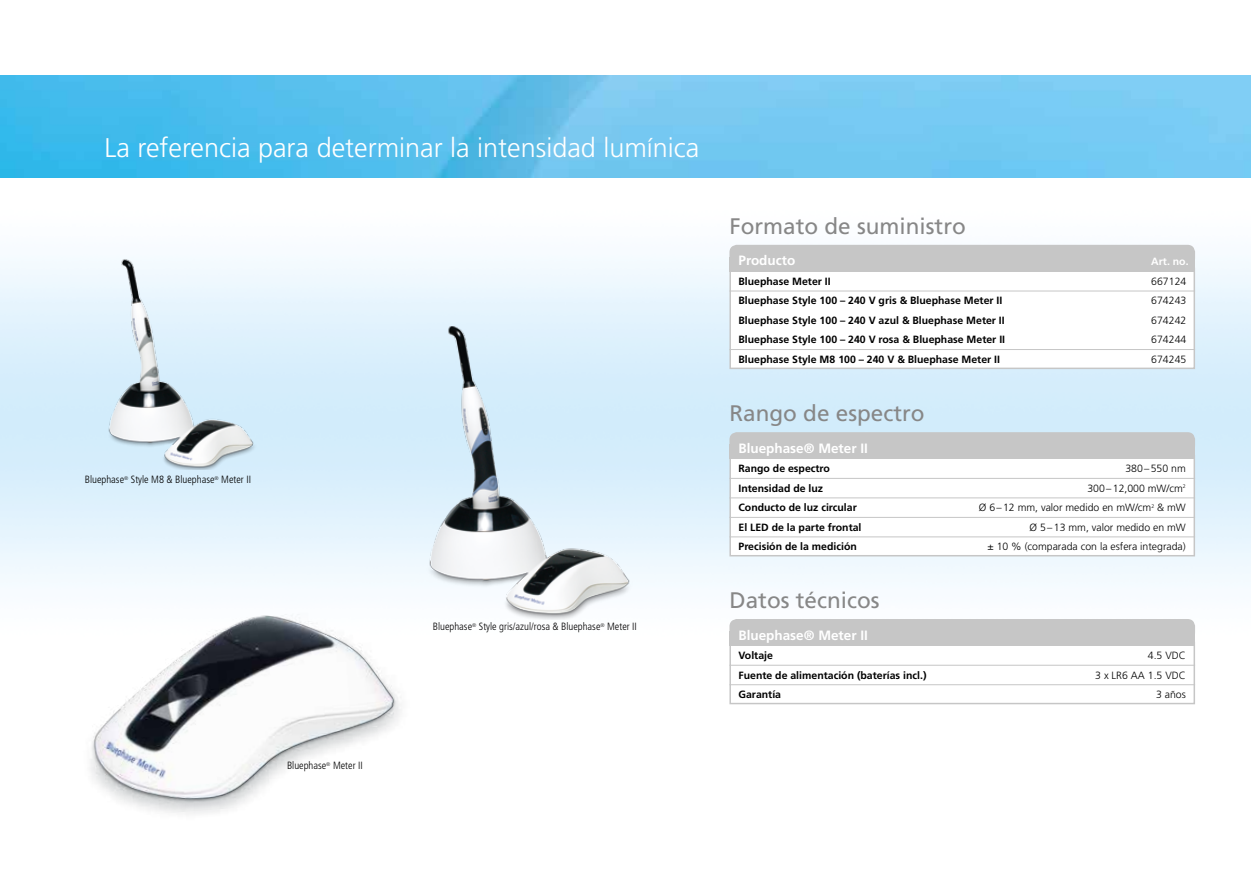
<style>
.page{position:relative;width:1251px;height:893px;background:#fff}
.page>*{position:absolute;margin:0;border:0;box-sizing:border-box;transform-origin:0 0}
.t1{font:300 27px "Frutiger";color:#fff}
.t2{font:22.5px "Frutiger";color:#878787}
.t3{font:700 13.5px "Frutiger";color:#fff}
.t4{font:700 10.5px "Frutiger";color:#000}
.t5{font:300 10.5px "Frutiger";color:#000}
.t6{font:300 condensed 10.5px "Frutiger";color:#000}
.t7{font:700 10.5px "Frutiger";color:#fff}
</style>
<div class="page">
<img style="left:0;top:75px;width:1250px;height:102px">
<img style="left:40px;top:592px;width:410px;height:222px">
<img style="left:382px;top:326px;width:294px;height:293px">
<img style="left:94px;top:616px;width:300px;height:185px">
<div style="left:729px;top:268px;width:465px;height:101px;background:#fff;border:2px solid #c6c6c6"></div>
<div style="left:729px;top:257px;width:465px;height:14px;background:#c6c6c6"></div>
<div style="left:729px;top:245px;width:465px;height:20px;background:#c6c6c6;border-radius:8px"></div>
<hr style="left:729px;top:291px;width:465px;height:1px;background:#c6c6c6">
<hr style="left:729px;top:349px;width:465px;height:1px;background:#c6c6c6">
<div style="left:729px;top:455px;width:465px;height:101px;background:#fff;border:2px solid #c6c6c6"></div>
<div style="left:729px;top:444px;width:465px;height:14px;background:#c6c6c6"></div>
<div style="left:729px;top:432px;width:465px;height:21px;background:#c6c6c6;border-radius:8px"></div>
<hr style="left:729px;top:478px;width:465px;height:1px;background:#c6c6c6">
<hr style="left:729px;top:497px;width:465px;height:1px;background:#c6c6c6">
<hr style="left:729px;top:517px;width:465px;height:1px;background:#c6c6c6">
<hr style="left:729px;top:536px;width:465px;height:1px;background:#c6c6c6">
<div style="left:729px;top:642px;width:465px;height:62px;background:#fff;border:2px solid #c6c6c6"></div>
<div style="left:729px;top:631px;width:465px;height:14px;background:#c6c6c6"></div>
<div style="left:729px;top:619px;width:465px;height:21px;background:#c6c6c6;border-radius:8px"></div>
<hr style="left:729px;top:665px;width:465px;height:1px;background:#c6c6c6">
<hr style="left:729px;top:684px;width:465px;height:1px;background:#c6c6c6">
<img style="left:76px;top:257px;width:213px;height:213px">
<h1 class="t1" style="left:104px;top:132px;width:596px">La referencia para determinar la intensidad lumínica</h1>
<p class="t6" style="left:85px;top:473px;width:168px">Bluephase<sup>®</sup> Style M8 &amp; Bluephase<sup>®</sup> Meter II</p>
<p class="t6" style="left:287px;top:759px;width:77px">Bluephase<sup>®</sup> Meter II</p>
<p class="t6" style="left:433px;top:621px;width:205px">Bluephase<sup>®</sup> Style gris/azul/rosa &amp; Bluephase<sup>®</sup> Meter II</p>
<h2 class="t2" style="left:729px;top:213px;width:238px">Formato de suministro</h2>
<p class="t3" style="left:738px;top:253px;width:58px">Producto</p>
<p class="t7" style="left:1150px;top:255px;width:39px">Art. no.</p>
<p class="t4" style="left:738px;top:275px;width:94px">Bluephase Meter II</p>
<p class="t5" style="left:1150px;top:275px;width:37px">667124</p>
<p class="t4" style="left:738px;top:294px;width:265px">Bluephase Style 100 – 240 V gris &amp; Bluephase Meter II</p>
<p class="t5" style="left:1150px;top:295px;width:37px">674243</p>
<p class="t4" style="left:738px;top:314px;width:268px">Bluephase Style 100 – 240 V azul &amp; Bluephase Meter II</p>
<p class="t5" style="left:1150px;top:314px;width:37px">674242</p>
<p class="t4" style="left:738px;top:333px;width:268px">Bluephase Style 100 – 240 V rosa &amp; Bluephase Meter II</p>
<p class="t5" style="left:1150px;top:334px;width:37px">674244</p>
<p class="t4" style="left:738px;top:353px;width:263px">Bluephase Style M8 100 – 240 V &amp; Bluephase Meter II</p>
<p class="t5" style="left:1150px;top:353px;width:37px">674245</p>
<h2 class="t2" style="left:729px;top:400px;width:197px">Rango de espectro</h2>
<p class="t3" style="left:738px;top:440px;width:131px">Bluephase® Meter II</p>
<p class="t4" style="left:738px;top:463px;width:93px">Rango de espectro</p>
<p class="t5" style="left:1125px;top:463px;width:62px">380–550 nm</p>
<p class="t4" style="left:738px;top:482px;width:86px">Intensidad de luz</p>
<p class="t5" style="left:1087px;top:482px;width:100px">300–12,000 mW/cm<sup>2</sup></p>
<p class="t4" style="left:738px;top:502px;width:120px">Conducto de luz circular</p>
<p class="t5" style="left:978px;top:502px;width:208px">Ø 6–12 mm, valor medido en mW/cm<sup>2</sup> &amp; mW</p>
<p class="t4" style="left:738px;top:521px;width:124px">El LED de la parte frontal</p>
<p class="t5" style="left:1029px;top:521px;width:158px">Ø 5–13 mm, valor medido en mW</p>
<p class="t4" style="left:738px;top:541px;width:120px">Precisión de la medición</p>
<p class="t5" style="left:987px;top:541px;width:200px">± 10 % (comparada con la esfera integrada)</p>
<h2 class="t2" style="left:729px;top:587px;width:152px">Datos técnicos</h2>
<p class="t3" style="left:738px;top:627px;width:131px">Bluephase® Meter II</p>
<p class="t4" style="left:738px;top:649px;width:36px">Voltaje</p>
<p class="t5" style="left:1147px;top:650px;width:39px">4.5 VDC</p>
<p class="t4" style="left:738px;top:669px;width:189px">Fuente de alimentación (baterías incl.)</p>
<p class="t5" style="left:1095px;top:669px;width:92px">3 x LR6 AA 1.5 VDC</p>
<p class="t4" style="left:738px;top:688px;width:44px">Garantía</p>
<p class="t5" style="left:1155px;top:689px;width:31px">3 años</p>
</div>
